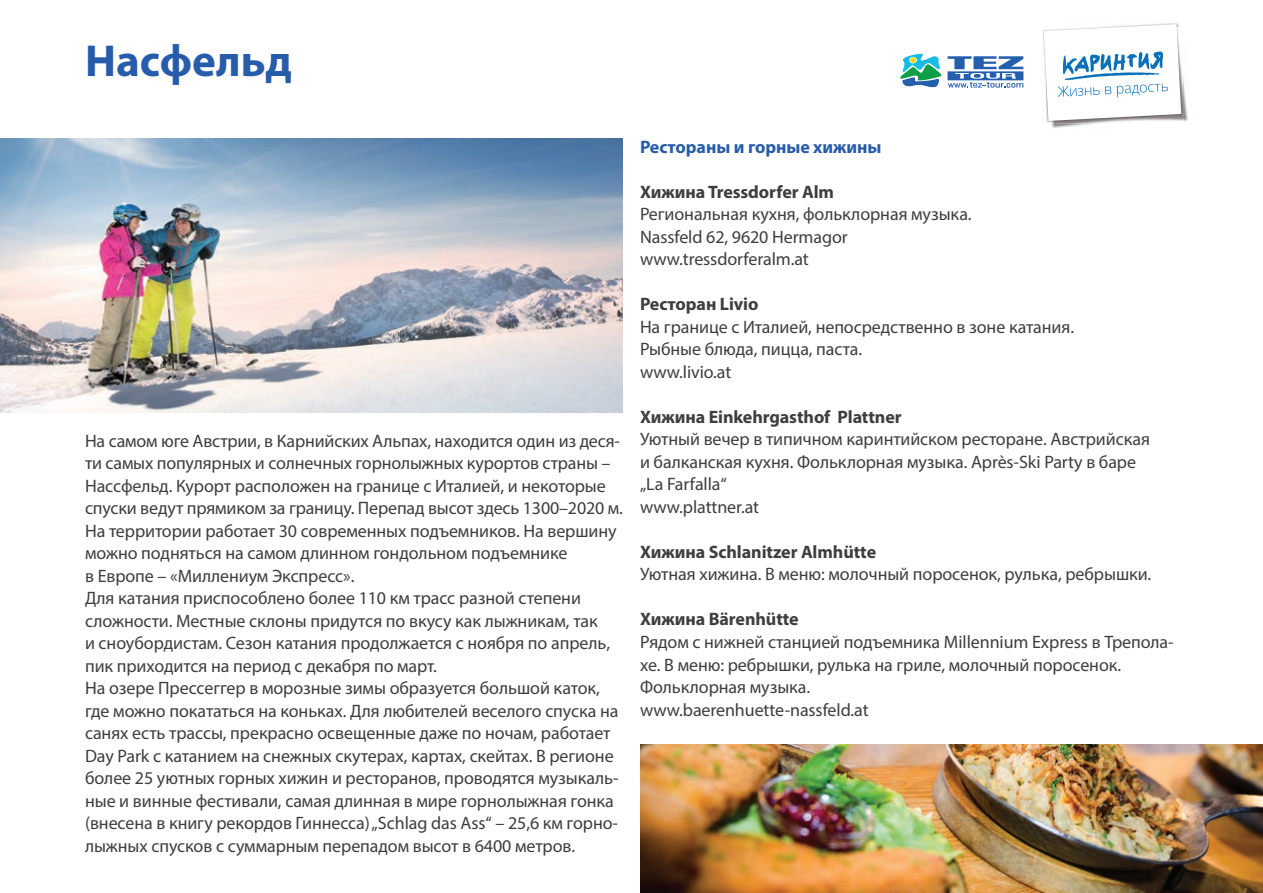
<style>
.page{position:relative;width:1263px;height:893px;background:#fff}
.page>*{position:absolute;margin:0;border:0;box-sizing:border-box;transform-origin:0 0}
.t1{font:700 45px "Myriad Pro";color:#275caa}
.t2{font:18px/22.5px "Myriad Pro";letter-spacing:-.005em;color:#3e3e3f}
.t3{font:700 18px "Myriad Pro";letter-spacing:-.005em;color:#3e3e3f}
.t4{font:700 18px "Myriad Pro";letter-spacing:-.005em;color:#275caa}
</style>
<div class="page">
<img style="left:0;top:138px;width:622px;height:274px">
<img style="left:640px;top:744px;width:623px;height:149px">
<svg style="left:900px;top:53px;width:123px;height:35px"></svg>
<img style="left:1051px;top:87px;width:137px;height:41px">
<img style="left:1046px;top:68px;width:138px;height:56px">
<svg style="left:1044px;top:24px;width:137px;height:97px"></svg>
<h1 class="t1" style="left:85px;top:32px;width:208px">Насфельд</h1>
<p class="t2" style="left:85px;top:429px;width:539px">На самом юге Австрии, в Карнийских Альпах, находится один из деся&shy;ти самых популярных и солнечных горнолыжных курортов страны – Нассфельд. Курорт расположен на границе с Италией, и некоторые спуски ведут прямиком за границу. Перепад высот здесь 1300–2020 м.<br>На территории работает 30 современных подъемников. На вершину можно подняться на самом длинном гондольном подъемнике<br>в Европе – «Миллениум Экспресс».<br>Для катания приспособлено более 110 км трасс разной степени сложности. Местные склоны придутся по вкусу как лыжникам, так<br>и сноубордистам. Сезон катания продолжается с ноября по апрель, пик приходится на период с декабря по март.<br>На озере Прессеггер в морозные зимы образуется большой каток, где можно покататься на коньках. Для любителей веселого спуска на санях есть трассы, прекрасно освещенные даже по ночам, работает Day Park с катанием на снежных скутерах, картах, скейтах. В регионе более 25 уютных горных хижин и ресторанов, проводятся музыкаль&shy;ные и винные фестивали, самая длинная в мире горнолыжная гонка (внесена в книгу рекордов Гиннесса) „Schlag das Ass“ – 25,6 км горно&shy;лыжных спусков с суммарным перепадом высот в 6400 метров.</p>
<p class="t4" style="left:640px;top:135px;width:243px">Рестораны и горные хижины</p>
<p class="t3" style="left:640px;top:180px;width:195px">Хижина Tressdorfer Alm</p>
<p class="t2" style="left:640px;top:203px;width:333px">Региональная кухня, фольклорная музыка.<br>Nassfeld 62, 9620 Hermagor www.tressdorferalm.at</p>
<p class="t3" style="left:640px;top:293px;width:120px">Ресторан Livio</p>
<p class="t2" style="left:640px;top:315px;width:436px">На границе с Италией, непосредственно в зоне катания.<br>Рыбные блюда, пицца, паста.<br>www.livio.at</p>
<p class="t3" style="left:640px;top:405px;width:263px">Хижина Einkehrgasthof Plattner</p>
<p class="t2" style="left:640px;top:428px;width:511px">Уютный вечер в типичном каринтийском ресторане. Австрийская и балканская кухня. Фольклорная музыка. Après-Ski Party в баре „La Farfalla“<br>www.plattner.at</p>
<p class="t3" style="left:640px;top:540px;width:238px">Хижина Schlanitzer Almhütte</p>
<p class="t2" style="left:640px;top:563px;width:513px">Уютная хижина. В меню: молочный поросенок, рулька, ребрышки.</p>
<p class="t3" style="left:640px;top:608px;width:160px">Хижина Bärenhütte</p>
<p class="t2" style="left:640px;top:630px;width:535px">Рядом с нижней станцией подъемника Millennium Express в Трепола&shy;хе. В меню: ребрышки, рулька на гриле, молочный поросенок.<br>Фольклорная музыка.<br>www.baerenhuette-nassfeld.at</p>
</div>
